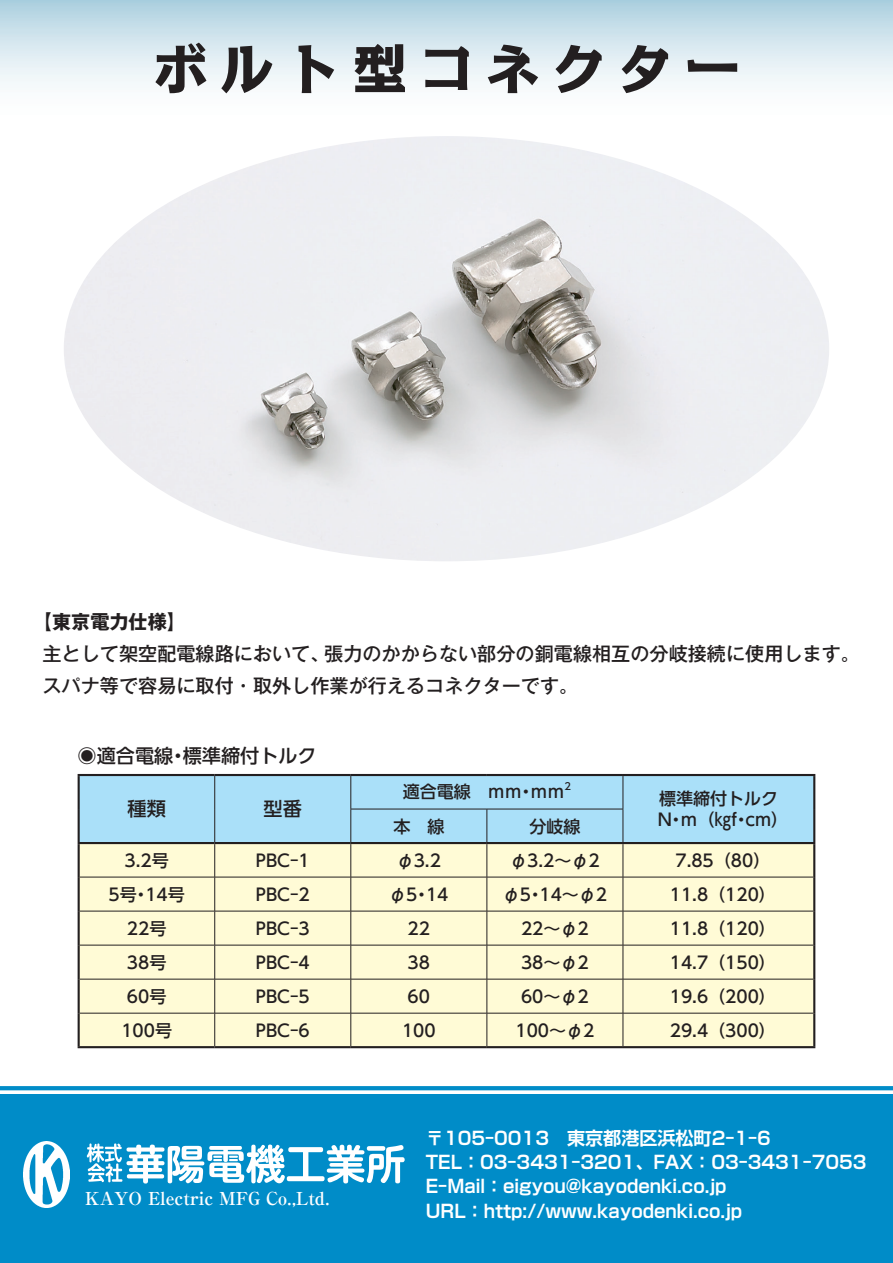
<style>
.page{position:relative;width:893px;height:1263px;background:#fff}
.page>*{position:absolute;margin:0;border:0;box-sizing:border-box;transform-origin:0 0}
.商品タイトル{font:800 53.1px "Kakumin Pro";letter-spacing:.25em;color:#231f20}
.本文{font:500 19.2px "Gothic MB101 Pr 6 N";color:#231f20}
.表組_タイトル{font:500 19.2px "UD Shin Go Pr 6 N";color:#231f20}
.本文-2{font:700 19.2px "Gothic MB101 Pr 6 N";color:#231f20}
.表組_基本{font:500 19.2px "UD Shin Go Pr 6 N";color:#231f20}
.t1{font:700 18px/24.5px "Shin Go Pr 6 N De";color:#fff}
.t2{font:700 17.85px "Ryumin Pr 6 N";letter-spacing:-.005em;color:#fff}
.表組_基本-2{font:500 16.95px "UD Shin Go Pr 6 N";color:#231f20}
.表組_基本-3{font:500 9.9px "UD Shin Go Pr 6 N";color:#231f20}
</style>
<div class="page">
<div style="left:0;top:0;width:893px;height:123px;background:linear-gradient(to bottom,#b4d4e2,#fff)"></div>
<div style="left:0;top:1094px;width:893px;height:169px;background:#008cc8"></div>
<svg style="left:0;top:1086px;width:893px;height:4px;background:#058ec9"></svg>
<svg style="left:87px;top:1143px;width:318px;height:40px"></svg>
<img style="left:23px;top:1142px;width:47px;height:65px">
<img style="left:64px;top:136px;width:765px;height:425px">
<div style="left:80px;top:776px;width:733px;height:66px;background:#aae0f9"></div>
<div style="left:80px;top:844px;width:733px;height:202px;background:#fffbd6"></div>
<hr style="left:214px;top:776px;width:1px;height:33px;background:#231f20">
<hr style="left:214px;top:809px;width:1px;height:33px;background:#231f20">
<hr style="left:351px;top:776px;width:1px;height:33px;background:#231f20">
<hr style="left:623px;top:776px;width:1px;height:33px;background:#231f20">
<hr style="left:351px;top:809px;width:136px;height:1px;background:#231f20">
<hr style="left:351px;top:809px;width:1px;height:33px;background:#231f20">
<hr style="left:487px;top:809px;width:136px;height:1px;background:#231f20">
<hr style="left:487px;top:809px;width:1px;height:33px;background:#231f20">
<hr style="left:623px;top:809px;width:1px;height:33px;background:#231f20">
<hr style="left:214px;top:844px;width:1px;height:33px;background:#231f20">
<hr style="left:351px;top:844px;width:1px;height:33px;background:#231f20">
<hr style="left:80px;top:877px;width:135px;height:1px;background:#231f20">
<hr style="left:215px;top:877px;width:136px;height:1px;background:#231f20">
<hr style="left:214px;top:877px;width:1px;height:34px;background:#231f20">
<hr style="left:351px;top:877px;width:136px;height:1px;background:#231f20">
<hr style="left:351px;top:877px;width:1px;height:34px;background:#231f20">
<hr style="left:487px;top:877px;width:1px;height:34px;background:#231f20">
<hr style="left:623px;top:877px;width:190px;height:1px;background:#231f20">
<hr style="left:623px;top:877px;width:1px;height:34px;background:#231f20">
<hr style="left:80px;top:911px;width:135px;height:1px;background:#231f20">
<hr style="left:215px;top:911px;width:136px;height:1px;background:#231f20">
<hr style="left:214px;top:911px;width:1px;height:34px;background:#231f20">
<hr style="left:351px;top:911px;width:136px;height:1px;background:#231f20">
<hr style="left:351px;top:911px;width:1px;height:34px;background:#231f20">
<hr style="left:487px;top:911px;width:136px;height:1px;background:#231f20">
<hr style="left:487px;top:911px;width:1px;height:34px;background:#231f20">
<hr style="left:623px;top:911px;width:190px;height:1px;background:#231f20">
<hr style="left:623px;top:911px;width:1px;height:34px;background:#231f20">
<hr style="left:80px;top:945px;width:135px;height:1px;background:#231f20">
<hr style="left:215px;top:945px;width:136px;height:1px;background:#231f20">
<hr style="left:214px;top:945px;width:1px;height:34px;background:#231f20">
<hr style="left:351px;top:945px;width:136px;height:1px;background:#231f20">
<hr style="left:351px;top:945px;width:1px;height:34px;background:#231f20">
<hr style="left:487px;top:945px;width:136px;height:1px;background:#231f20">
<hr style="left:487px;top:945px;width:1px;height:34px;background:#231f20">
<hr style="left:623px;top:945px;width:190px;height:1px;background:#231f20">
<hr style="left:623px;top:945px;width:1px;height:34px;background:#231f20">
<hr style="left:80px;top:979px;width:135px;height:1px;background:#231f20">
<hr style="left:215px;top:979px;width:136px;height:1px;background:#231f20">
<hr style="left:214px;top:979px;width:1px;height:34px;background:#231f20">
<hr style="left:351px;top:979px;width:136px;height:1px;background:#231f20">
<hr style="left:351px;top:979px;width:1px;height:34px;background:#231f20">
<hr style="left:487px;top:979px;width:136px;height:1px;background:#231f20">
<hr style="left:487px;top:979px;width:1px;height:34px;background:#231f20">
<hr style="left:623px;top:979px;width:190px;height:1px;background:#231f20">
<hr style="left:623px;top:979px;width:1px;height:34px;background:#231f20">
<hr style="left:80px;top:1013px;width:135px;height:1px;background:#231f20">
<hr style="left:215px;top:1013px;width:136px;height:1px;background:#231f20">
<hr style="left:214px;top:1013px;width:1px;height:33px;background:#231f20">
<hr style="left:351px;top:1013px;width:136px;height:1px;background:#231f20">
<hr style="left:351px;top:1013px;width:1px;height:33px;background:#231f20">
<hr style="left:487px;top:1013px;width:136px;height:1px;background:#231f20">
<hr style="left:487px;top:1013px;width:1px;height:33px;background:#231f20">
<hr style="left:623px;top:1013px;width:190px;height:1px;background:#231f20">
<hr style="left:623px;top:1013px;width:1px;height:33px;background:#231f20">
<hr style="left:487px;top:844px;width:1px;height:33px;background:#231f20">
<hr style="left:623px;top:844px;width:1px;height:33px;background:#231f20">
<hr style="left:487px;top:877px;width:136px;height:1px;background:#231f20">
<hr style="left:78px;top:774px;width:137px;height:2px;background:#231f20">
<hr style="left:78px;top:776px;width:2px;height:33px;background:#231f20">
<hr style="left:215px;top:774px;width:136px;height:2px;background:#231f20">
<hr style="left:78px;top:809px;width:2px;height:33px;background:#231f20">
<hr style="left:351px;top:774px;width:136px;height:2px;background:#231f20">
<hr style="left:487px;top:774px;width:136px;height:2px;background:#231f20">
<hr style="left:623px;top:774px;width:192px;height:2px;background:#231f20">
<hr style="left:813px;top:776px;width:2px;height:33px;background:#231f20">
<hr style="left:813px;top:809px;width:2px;height:33px;background:#231f20">
<hr style="left:78px;top:844px;width:2px;height:33px;background:#231f20">
<hr style="left:813px;top:844px;width:2px;height:33px;background:#231f20">
<hr style="left:78px;top:877px;width:2px;height:34px;background:#231f20">
<hr style="left:813px;top:877px;width:2px;height:34px;background:#231f20">
<hr style="left:78px;top:911px;width:2px;height:34px;background:#231f20">
<hr style="left:813px;top:911px;width:2px;height:34px;background:#231f20">
<hr style="left:78px;top:945px;width:2px;height:34px;background:#231f20">
<hr style="left:813px;top:945px;width:2px;height:34px;background:#231f20">
<hr style="left:78px;top:979px;width:2px;height:34px;background:#231f20">
<hr style="left:813px;top:979px;width:2px;height:34px;background:#231f20">
<hr style="left:78px;top:1013px;width:2px;height:33px;background:#231f20">
<hr style="left:813px;top:1013px;width:2px;height:33px;background:#231f20">
<hr style="left:78px;top:1046px;width:137px;height:2px;background:#231f20">
<hr style="left:215px;top:1046px;width:136px;height:2px;background:#231f20">
<hr style="left:351px;top:1046px;width:136px;height:2px;background:#231f20">
<hr style="left:487px;top:1046px;width:136px;height:2px;background:#231f20">
<hr style="left:623px;top:1046px;width:192px;height:2px;background:#231f20">
<hr style="left:78px;top:842px;width:137px;height:2px;background:#231f20">
<hr style="left:215px;top:842px;width:136px;height:2px;background:#231f20">
<hr style="left:351px;top:842px;width:136px;height:2px;background:#231f20">
<hr style="left:487px;top:842px;width:136px;height:2px;background:#231f20">
<hr style="left:623px;top:842px;width:192px;height:2px;background:#231f20">
<p class="商品タイトル" style="left:154px;top:27px;width:586px">ボルト型コネクター</p>
<p class="本文-2" style="left:33px;top:606px;width:155px">【東京電力仕様】</p>
<p class="本文" style="left:43px;top:638px;width:819px">主として架空配電線路において、張力のかからない部分の銅電線相互の分岐接続に使用します。</p>
<p class="本文" style="left:43px;top:670px;width:537px">スパナ等で容易に取付・取外し作業が行えるコネクターです。</p>
<p class="表組_タイトル" style="left:78px;top:740px;width:241px">◉適合電線・標準締付トルク</p>
<p class="表組_基本" style="left:128px;top:793px;width:40px">種類</p>
<p class="表組_基本" style="left:264px;top:793px;width:40px">型番</p>
<p class="表組_基本-2" style="left:403px;top:778px;width:163px">適合電線　ｍｍ・ｍｍ</p>
<p class="表組_基本-3" style="left:564px;top:778px;width:8px">2</p>
<p class="表組_基本-2" style="left:659px;top:785px;width:121px">標準締付トルク</p>
<p class="表組_基本-2" style="left:393px;top:812px;width:53px">本　線</p>
<p class="表組_基本-2" style="left:529px;top:812px;width:53px">分岐線</p>
<p class="表組_基本-2" style="left:658px;top:806px;width:132px">N・ｍ（㎏f・cm）</p>
<p class="表組_基本-2" style="left:125px;top:846px;width:46px">3.2号</p>
<p class="表組_基本-2" style="left:256px;top:846px;width:55px">PBC-1</p>
<p class="表組_基本-2" style="left:397px;top:846px;width:46px">φ3.2</p>
<p class="表組_基本-2" style="left:510px;top:846px;width:91px">φ3.2〜φ2</p>
<p class="表組_基本-2" style="left:675px;top:846px;width:96px">7.85（80）</p>
<p class="表組_基本-2" style="left:109px;top:880px;width:78px">5号・14号</p>
<p class="表組_基本-2" style="left:256px;top:880px;width:55px">PBC-2</p>
<p class="表組_基本-2" style="left:389px;top:880px;width:61px">φ5・14</p>
<p class="表組_基本-2" style="left:503px;top:880px;width:106px">φ5・14〜φ2</p>
<p class="表組_基本-2" style="left:670px;top:880px;width:108px">11.8（120）</p>
<p class="表組_基本-2" style="left:127px;top:914px;width:41px">22号</p>
<p class="表組_基本-2" style="left:256px;top:914px;width:55px">PBC-3</p>
<p class="表組_基本-2" style="left:408px;top:914px;width:24px">22</p>
<p class="表組_基本-2" style="left:521px;top:914px;width:69px">22〜φ2</p>
<p class="表組_基本-2" style="left:670px;top:914px;width:108px">11.8（120）</p>
<p class="表組_基本-2" style="left:127px;top:948px;width:41px">38号</p>
<p class="表組_基本-2" style="left:256px;top:948px;width:55px">PBC-4</p>
<p class="表組_基本-2" style="left:408px;top:948px;width:24px">38</p>
<p class="表組_基本-2" style="left:521px;top:948px;width:69px">38〜φ2</p>
<p class="表組_基本-2" style="left:670px;top:948px;width:108px">14.7（150）</p>
<p class="表組_基本-2" style="left:127px;top:982px;width:41px">60号</p>
<p class="表組_基本-2" style="left:256px;top:982px;width:55px">PBC-5</p>
<p class="表組_基本-2" style="left:408px;top:982px;width:24px">60</p>
<p class="表組_基本-2" style="left:521px;top:982px;width:69px">60〜φ2</p>
<p class="表組_基本-2" style="left:670px;top:982px;width:108px">19.6（200）</p>
<p class="表組_基本-2" style="left:121px;top:1016px;width:52px">100号</p>
<p class="表組_基本-2" style="left:256px;top:1016px;width:55px">PBC-6</p>
<p class="表組_基本-2" style="left:402px;top:1016px;width:35px">100</p>
<p class="表組_基本-2" style="left:515px;top:1016px;width:80px">100〜φ2</p>
<p class="表組_基本-2" style="left:670px;top:1016px;width:108px">29.4（300）</p>
<p class="t2" style="left:85px;top:1184px;width:246px">KAYO Electric MFG Co.,Ltd.</p>
<p class="t1" style="left:426px;top:1124px;width:442px">〒105-0013　東京都港区浜松町2-1-6<br>TEL：03-3431-3201、FAX：03-3431-7053<br>E-Mail：eigyou@kayodenki.co.jp<br>URL：http://www.kayodenki.co.jp</p>
</div>
